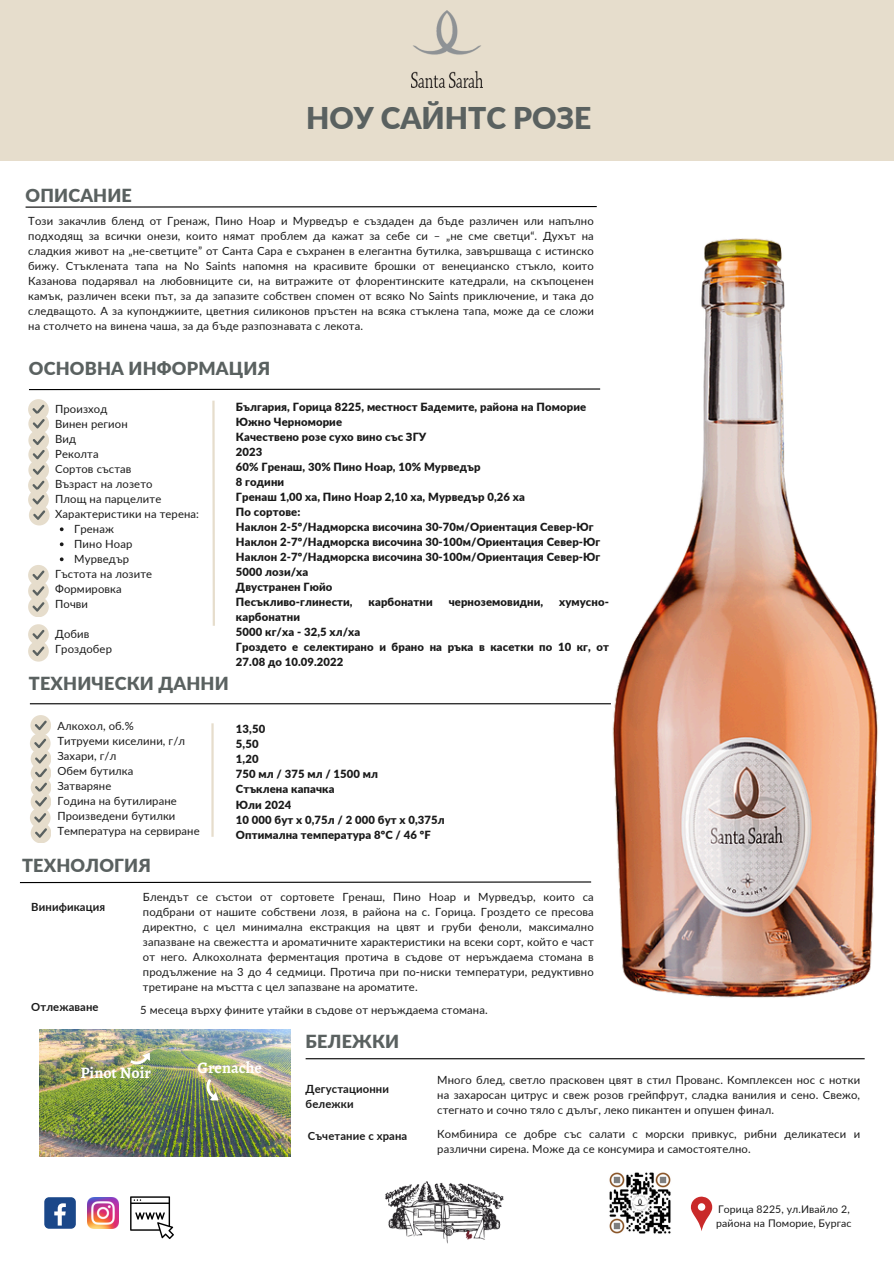
<style>
.page{position:relative;width:894px;height:1264px;background:#fff}
.page>*{position:absolute;margin:0;border:0;box-sizing:border-box;transform-origin:0 0}
.t1{font:900 30px "Lato";color:#5a6160}
.t2{font:900 18px "Lato";letter-spacing:.01em;color:#5a6160}
.t3{font:700 16.05px "Alegreya";color:#fff}
.t4{font:11.25px/15px "Lato";letter-spacing:.01em;color:#1a1a1a;text-align:justify}
.t5{font:900 11.25px/15px "Lato";letter-spacing:.01em;color:#1a1a1a}
.t6{font:700 11.25px/15px "Lato";letter-spacing:.01em;color:#1a1a1a}
.t7{font:10.5px/14px "Lato";letter-spacing:.01em;color:#1a1a1a}
</style>
<div class="page">
<div style="left:0;top:0;width:893px;height:161px;background:#e6ddcc"></div>
<img style="left:39px;top:1029px;width:251px;height:126px">
<svg style="left:25px;top:206px;width:572px;height:2px"></svg>
<svg style="left:19px;top:881px;width:573px;height:2px"></svg>
<hr style="left:305px;top:1058px;width:559px;height:1px;background:#000">
<div style="left:30px;top:715px;width:21px;height:20px;background:#e6ddcc;border-radius:50%"></div>
<svg style="left:35px;top:720px;width:12px;height:10px"></svg>
<div style="left:30px;top:733px;width:20px;height:20px;background:#e6ddcc;border-radius:50%"></div>
<svg style="left:34px;top:738px;width:12px;height:10px"></svg>
<div style="left:31px;top:762px;width:20px;height:21px;background:#e6ddcc;border-radius:50%"></div>
<div style="left:31px;top:748px;width:20px;height:20px;background:#e6ddcc;border-radius:50%"></div>
<div style="left:31px;top:777px;width:20px;height:20px;background:#e6ddcc;border-radius:50%"></div>
<div style="left:31px;top:791px;width:20px;height:20px;background:#e6ddcc;border-radius:50%"></div>
<svg style="left:35px;top:754px;width:12px;height:52px"></svg>
<div style="left:30px;top:807px;width:20px;height:20px;background:#e6ddcc;border-radius:50%"></div>
<svg style="left:34px;top:813px;width:12px;height:9px"></svg>
<div style="left:31px;top:822px;width:20px;height:21px;background:#e6ddcc;border-radius:50%"></div>
<svg style="left:35px;top:828px;width:12px;height:9px"></svg>
<hr style="left:211px;top:723px;width:2px;height:113px;background:#e6ddcc">
<div style="left:28px;top:399px;width:20px;height:20px;background:#e6ddcc;border-radius:50%"></div>
<div style="left:28px;top:413px;width:21px;height:20px;background:#e6ddcc;border-radius:50%"></div>
<svg style="left:32px;top:405px;width:13px;height:23px"></svg>
<div style="left:28px;top:444px;width:21px;height:20px;background:#e6ddcc;border-radius:50%"></div>
<div style="left:28px;top:430px;width:21px;height:20px;background:#e6ddcc;border-radius:50%"></div>
<svg style="left:33px;top:435px;width:12px;height:24px"></svg>
<div style="left:28px;top:459px;width:21px;height:21px;background:#e6ddcc;border-radius:50%"></div>
<div style="left:28px;top:475px;width:20px;height:20px;background:#e6ddcc;border-radius:50%"></div>
<div style="left:28px;top:489px;width:20px;height:20px;background:#e6ddcc;border-radius:50%"></div>
<svg style="left:32px;top:465px;width:13px;height:39px"></svg>
<div style="left:29px;top:505px;width:20px;height:20px;background:#e6ddcc;border-radius:50%"></div>
<svg style="left:33px;top:510px;width:12px;height:10px"></svg>
<hr style="left:212px;top:400px;width:3px;height:225px;background:#e6ddcc">
<svg style="left:29px;top:388px;width:572px;height:3px"></svg>
<hr style="left:30px;top:703px;width:580px;height:1px;background:#000">
<div style="left:28px;top:580px;width:20px;height:21px;background:#e6ddcc;border-radius:50%"></div>
<svg style="left:32px;top:586px;width:13px;height:9px"></svg>
<div style="left:28px;top:624px;width:20px;height:20px;background:#e6ddcc;border-radius:50%"></div>
<svg style="left:32px;top:630px;width:13px;height:9px"></svg>
<div style="left:28px;top:565px;width:20px;height:20px;background:#e6ddcc;border-radius:50%"></div>
<svg style="left:32px;top:570px;width:13px;height:10px"></svg>
<div style="left:28px;top:641px;width:20px;height:20px;background:#e6ddcc;border-radius:50%"></div>
<svg style="left:32px;top:646px;width:13px;height:10px"></svg>
<div style="left:28px;top:596px;width:20px;height:21px;background:#e6ddcc;border-radius:50%"></div>
<svg style="left:32px;top:602px;width:13px;height:9px"></svg>
<svg style="left:60px;top:527px;width:4px;height:4px"></svg>
<svg style="left:60px;top:542px;width:4px;height:4px"></svg>
<svg style="left:60px;top:557px;width:4px;height:4px"></svg>
<img style="left:609px;top:238px;width:269px;height:760px">
<svg style="left:199px;top:1078px;width:26px;height:26px"></svg>
<svg style="left:130px;top:1046px;width:23px;height:25px"></svg>
<img style="left:411px;top:11px;width:71px;height:76px">
<svg style="left:690px;top:1196px;width:22px;height:35px"></svg>
<img style="left:609px;top:1172px;width:62px;height:62px">
<img style="left:385px;top:1181px;width:119px;height:63px">
<div style="left:44px;top:1197px;width:32px;height:31px;background:#1a4789;border-radius:5px"></div>
<svg style="left:54px;top:1203px;width:12px;height:22px"></svg>
<img style="left:87px;top:1197px;width:31px;height:31px">
<svg style="left:130px;top:1196px;width:44px;height:43px"></svg>
<p class="t2" style="left:26px;top:184px;width:108px">ОПИСАНИЕ</p>
<p class="t1" style="left:306px;top:99px;width:287px">НОУ САЙНТС РОЗЕ</p>
<h1 class="t4" style="left:28px;top:213px;width:567px">Този закачлив бленд от Гренаж, Пино Ноар и Мурведър е създаден да бъде различен или напълно подходящ за всички онези, които нямат проблем да кажат за себе си – „не сме светци“. Духът на сладкия живот на „не-светците” от Санта Сара е съхранен в елегантна бутилка, завършваща с истинско бижу. Стъклената тапа на No Saints напомня на красивите брошки от венецианско стъкло, които Казанова подарявал на любовниците си, на витражите от флорентинските катедрали, на скъпоценен камък, различен всеки път, за да запазите собствен спомен от всяко No Saints приключение, и така до следващото. А за купонджиите, цветния силиконов пръстен на всяка стъклена тапа, може да се сложи на столчето на винена чаша, за да бъде разпознавата с лекота.</h1>
<p class="t2" style="left:29px;top:357px;width:242px">ОСНОВНА ИНФОРМАЦИЯ</p>
<p class="t4" style="left:55px;top:401px;width:54px">Произход</p>
<p class="t4" style="left:55px;top:416px;width:74px">Винен регион</p>
<p class="t4" style="left:55px;top:431px;width:22px">Вид</p>
<p class="t4" style="left:55px;top:446px;width:45px">Реколта</p>
<p class="t4" style="left:55px;top:461px;width:78px">Сортов състав</p>
<p class="t4" style="left:55px;top:476px;width:99px">Възраст на лозето</p>
<p class="t4" style="left:55px;top:491px;width:108px">Площ на парцелите</p>
<p class="t4" style="left:55px;top:506px;width:145px">Характеристики на терена:</p>
<p class="t4" style="left:74px;top:521px;width:41px">Гренаж</p>
<p class="t4" style="left:74px;top:536px;width:60px">Пино Ноар</p>
<p class="t4" style="left:74px;top:551px;width:56px">Мурведър</p>
<p class="t4" style="left:55px;top:566px;width:98px">Гъстота на лозите</p>
<p class="t4" style="left:55px;top:581px;width:68px">Формировка</p>
<p class="t4" style="left:55px;top:596px;width:34px">Почви</p>
<p class="t4" style="left:55px;top:626px;width:36px">Добив</p>
<h2 class="t4" style="left:55px;top:641px;width:58px">Гроздобер</h2>
<p class="t2" style="left:29px;top:672px;width:201px">ТЕХНИЧЕСКИ ДАННИ</p>
<p class="t5" style="left:236px;top:399px;width:366px">България, Горица 8225, местност Бадемите, района на Поморие Южно Черноморие<br>Качествено розе сухо вино със ЗГУ<br>2023<br>60% Гренаш, 30% Пино Ноар, 10% Мурведър<br>8 години<br>Гренаш 1,00 ха, Пино Ноар 2,10 ха, Мурведър 0,26 ха<br>По сортове:<br>Наклон 2-5º/Надморска височина 30-70м/Ориентация Север-Юг Наклон 2-7º/Надморска височина 30-100м/Ориентация Север-Юг Наклон 2-7º/Надморска височина 30-100м/Ориентация Север-Юг 5000 лози/ха<br>Двустранен Гюйо<br>Песъкливо-глинести,</p>
<p class="t5" style="left:368px;top:594px;width:66px">карбонатни</p>
<p class="t5" style="left:448px;top:594px;width:96px">черноземовидни,</p>
<p class="t5" style="left:559px;top:594px;width:51px">хумусно-</p>
<p class="t5" style="left:236px;top:609px;width:374px">карбонатни<br>5000 кг/ха - 32,5 хл/ха<br>Гроздето е селектирано и брано на ръка в касетки по 10 кг, от<br>27.08 до 10.09.2022</p>
<p class="t4" style="left:57px;top:717px;width:78px">Алкохол, об.%</p>
<p class="t4" style="left:57px;top:732px;width:129px">Титруеми киселини, г/л</p>
<p class="t4" style="left:57px;top:747px;width:60px">Захари, г/л</p>
<p class="t4" style="left:57px;top:762px;width:78px">Обем бутилка</p>
<p class="t4" style="left:57px;top:777px;width:55px">Затваряне</p>
<p class="t4" style="left:57px;top:792px;width:121px">Година на бутилиране</p>
<p class="t4" style="left:57px;top:807px;width:120px">Произведени бутилки</p>
<p class="t4" style="left:57px;top:822px;width:144px">Температура на сервиране</p>
<p class="t5" style="left:236px;top:721px;width:210px">13,50<br>5,50<br>1,20<br>750 мл / 375 мл / 1500 мл<br>Стъклена капачка<br>Юли 2024<br>10 000 бут х 0,75л / 2 000 бут х 0,375л<br>Оптимална температура 8ºC / 46 ºF</p>
<h2 class="t2" style="left:22px;top:854px;width:130px">ТЕХНОЛОГИЯ</h2>
<p class="t4" style="left:143px;top:888px;width:452px">Блендът се състои от сортовете Гренаш, Пино Ноар и Мурведър, които са подбрани от нашите собствени лозя, в района на с. Горица. Гроздето се пресова директно, с цел минимална екстракция на цвят и груби феноли, максимално запазване на свежестта и ароматичните характеристики на всеки сорт, който е част от него. Алкохолната ферментация протича в съдове от неръждаема стомана в продължение на 3 до 4 седмици. Протича при по-ниски температури, редуктивно третиране на мъстта с цел запазване на ароматите.</p>
<p class="t6" style="left:31px;top:898px;width:75px">Винификация</p>
<p class="t6" style="left:31px;top:999px;width:69px">Отлежаване</p>
<h2 class="t4" style="left:140px;top:1001px;width:349px">5 месеца върху фините утайки в съдове от неръждаема стомана.</h2>
<p class="t3" style="left:80px;top:1061px;width:72px">Pinot Noir</p>
<p class="t3" style="left:197px;top:1056px;width:66px">Grenache</p>
<h4 class="t2" style="left:305px;top:1030px;width:95px">БЕЛЕЖКИ</h4>
<p class="t6" style="left:305px;top:1080px;width:85px">Дегустационни бележки</p>
<p class="t6" style="left:308px;top:1128px;width:101px">Съчетание с храна</p>
<p class="t4" style="left:437px;top:1072px;width:424px">Много блед, светло прасковен цвят в стил Прованс. Комплексен нос с нотки на захаросан цитрус и свеж розов грейпфрут, сладка ванилия и сено. Свежо, стегнато и сочно тяло с дълъг, леко пикантен и опушен финал.</p>
<p class="t4" style="left:437px;top:1126px;width:424px">Комбинира се добре със салати с морски привкус, рибни деликатеси и различни сирена. Може да се консумира и самостоятелно.</p>
<p class="t7" style="left:716px;top:1201px;width:137px">Горица 8225, ул.Ивайло 2, района на Поморие, Бургас</p>
</div>
